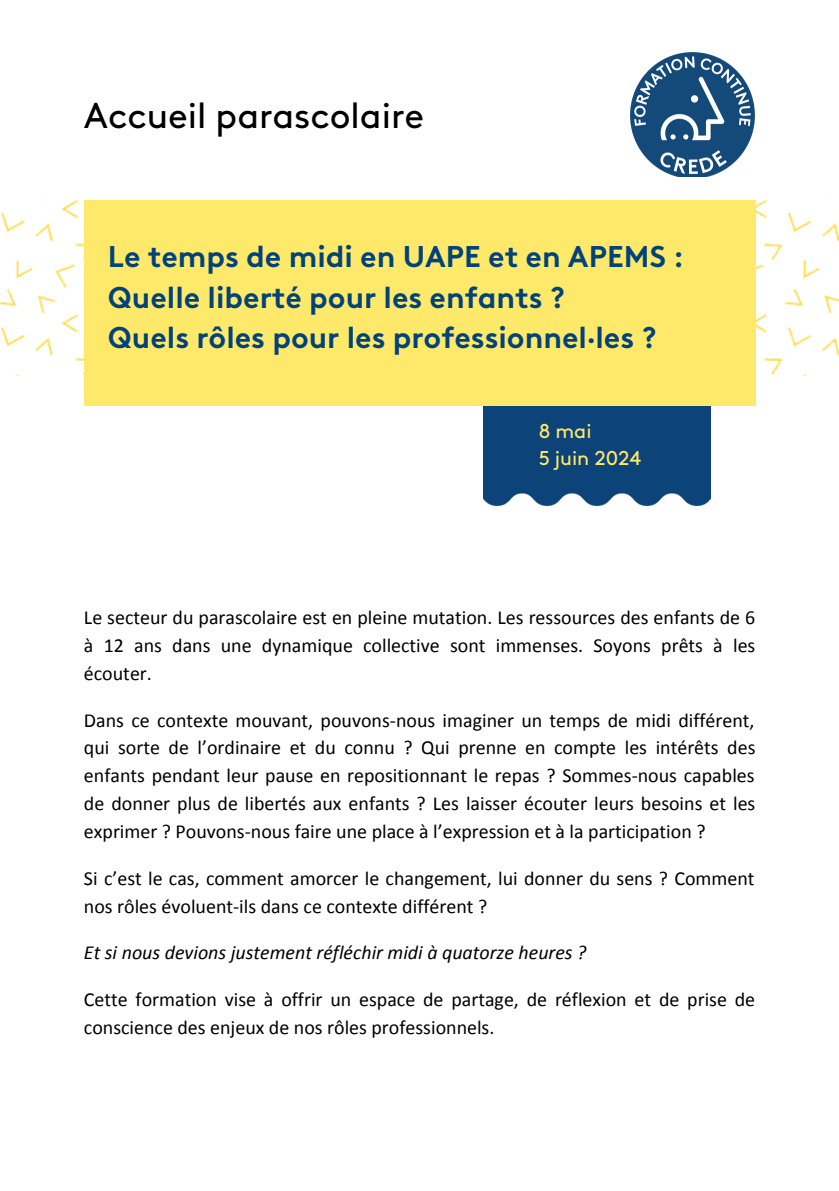
<style>
.page{position:relative;width:839px;height:1191px;background:#fff}
.page>*{position:absolute;margin:0;border:0;box-sizing:border-box;transform-origin:0 0}
.t1{font:36px "Brown LL";color:#000}
.t2{font:700 30px/40.4px "Brown LL";color:#00437a}
.t3{font:20px/28px "Calibri";color:#000;text-align:justify}
.t4{font:italic 20px "Calibri";color:#000}
.t5{font:20px "Brown LL";color:#ffe96a}
</style>
<div class="page">
<img style="left:0;top:200px;width:838px;height:175px">
<img style="left:630px;top:52px;width:124px;height:125px">
<img style="left:483px;top:405px;width:227px;height:101px">
<div style="left:84px;top:200px;width:671px;height:205px;background:#ffe96a"></div>
<p class="t1" style="left:84px;top:93px;width:341px">Accueil parascolaire</p>
<p class="t2" style="left:108px;top:237px;width:577px">Le temps de midi en UAPE et en APEMS :<br>Quelle liberté pour les enfants ?</p>
<p class="t2" style="left:108px;top:318px;width:551px">Quels rôles pour les professionnel·les ?</p>
<p class="t5" style="left:538px;top:419px;width:54px">8 mai</p>
<p class="t5" style="left:538px;top:446px;width:104px">5 juin 2024</p>
<p class="t3" style="left:84px;top:605px;width:673px">Le secteur du parascolaire est en pleine mutation. Les ressources des enfants de 6 à 12 ans dans une dynamique collective sont immenses. Soyons prêts à les écouter.</p>
<p class="t3" style="left:84px;top:708px;width:673px">Dans ce contexte mouvant, pouvons-nous imaginer un temps de midi différent, qui sorte de l’ordinaire et du connu ? Qui prenne en compte les intérêts des enfants pendant leur pause en repositionnant le repas ? Sommes-nous capables de donner plus de libertés aux enfants ? Les laisser écouter leurs besoins et les exprimer ? Pouvons-nous faire une place à l’expression et à la participation ?</p>
<p class="t3" style="left:84px;top:866px;width:672px">Si c’est le cas, comment amorcer le changement, lui donner du sens ? Comment nos rôles évoluent-ils dans ce contexte différent ?</p>
<p class="t4" style="left:84px;top:944px;width:504px">Et si nous devions justement réfléchir midi à quatorze heures ?</p>
<p class="t3" style="left:84px;top:987px;width:672px">Cette formation vise à offrir un espace de partage, de réflexion et de prise de conscience des enjeux de nos rôles professionnels.</p>
</div>
